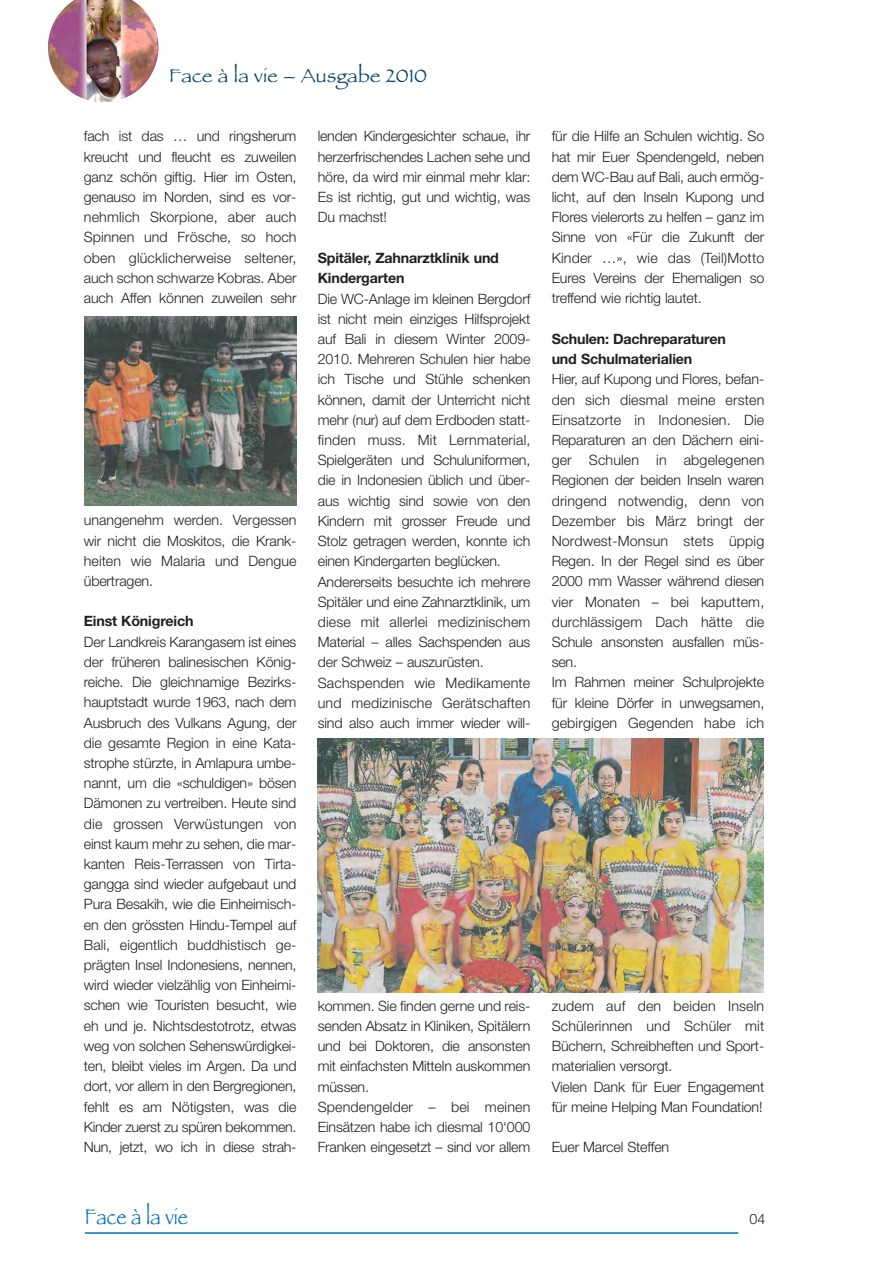
<style>
.page{position:relative;width:893px;height:1263px;background:#fff}
.page>*{position:absolute;margin:0;border:0;box-sizing:border-box;transform-origin:0 0}
.t1{font:22.5px "Papyrus";color:#0071bc;scale:.85 1}
.t2{font:19.5px "Papyrus";letter-spacing:.015em;color:#004071}
.t3{font:300 14.25px/20.2px "Helvetica Neue";letter-spacing:-.01em;color:#231f20;text-align:justify}
.t4{font:300 14.25px/20.2px "Helvetica Neue";letter-spacing:.01em;color:#231f20}
.t5{font:700 14.25px/20.4px "Helvetica Neue";letter-spacing:-.01em;color:#231f20}
</style>
<div class="page">
<img style="left:85px;top:317px;width:211px;height:188px">
<hr style="left:85px;top:1232px;width:653px;height:2px;background:#0071bc">
<img style="left:48px;top:0;width:110px;height:103px">
<img style="left:317px;top:739px;width:447px;height:254px">
<h2 class="t2" style="left:169px;top:64px;width:259px">Face à la vie – Ausgabe 2010</h2>
<p class="t3" style="left:84px;top:128px;width:214px">fach ist das … und ringsherum kreucht und fleucht es zuweilen ganz schön giftig. Hier im Osten, genauso im Norden, sind es vor&shy;nehmlich Skorpione, aber auch Spinnen und Frösche, so hoch oben glücklicherweise seltener, auch schon schwarze Kobras. Aber auch Affen können zuweilen sehr</p>
<p class="t3" style="left:84px;top:511px;width:214px">unangenehm werden. Vergessen wir nicht die Moskitos, die Krank&shy;heiten wie Malaria und Dengue übertragen.</p>
<p class="t5" style="left:84px;top:612px;width:111px">Einst Königreich</p>
<p class="t3" style="left:84px;top:633px;width:214px">Der Landkreis Karangasem ist eines der früheren balinesischen König&shy;reiche. Die gleichnamige Bezirks&shy;hauptstadt wurde 1963, nach dem Ausbruch des Vulkans Agung, der die gesamte Region in eine Kata&shy;strophe stürzte, in Amlapura umbe&shy;nannt, um die «schuldigen» bösen Dämonen zu vertreiben. Heute sind die grossen Verwüstungen von einst kaum mehr zu sehen, die mar&shy;kanten Reis-Terrassen von Tirta&shy;gangga sind wieder aufgebaut und Pura Besakih, wie die Einheimisch&shy;en den grössten Hindu-Tempel auf Bali, eigentlich buddhistisch ge&shy;prägten Insel Indonesiens, nennen, wird wieder vielzählig von Einheimi&shy;schen wie Touristen besucht, wie eh und je. Nichtsdestotrotz, etwas weg von solchen Sehenswürdigkei&shy;ten, bleibt vieles im Argen. Da und dort, vor allem in den Bergregionen, fehlt es am Nötigsten, was die Kinder zuerst zu spüren bekommen.<br>Nun, jetzt, wo ich in diese strah-</p>
<p class="t3" style="left:318px;top:128px;width:214px">lenden Kindergesichter schaue, ihr herzerfrischendes Lachen sehe und höre, da wird mir einmal mehr klar:<br>Es ist richtig, gut und wichtig, was Du machst!</p>
<p class="t5" style="left:318px;top:249px;width:183px">Spitäler, Zahnarztklinik und<br>Kindergarten</p>
<p class="t3" style="left:318px;top:290px;width:214px;text-align:left">Die WC-Anlage im kleinen Bergdorf ist nicht mein einziges Hilfsprojekt auf Bali in diesem Winter 2009- 2010. Mehreren Schulen hier habe ich Tische und Stühle schenken können, damit der Unterricht nicht mehr (nur) auf dem Erdboden statt&shy;finden muss. Mit Lernmaterial, Spielgeräten und Schuluniformen, die in Indonesien üblich und über&shy;aus wichtig sind sowie von den Kindern mit grosser Freude und Stolz getragen werden, konnte ich einen Kindergarten beglücken.<br>Andererseits besuchte ich mehrere Spitäler und eine Zahnarztklinik, um diese mit allerlei medizinischem Material – alles Sachspenden aus der Schweiz – auszurüsten.<br>Sachspenden wie Medikamente und medizinische Gerätschaften sind also auch immer wieder will-</p>
<p class="t3" style="left:318px;top:997px;width:214px;text-align:left">kommen. Sie finden gerne und reis&shy;senden Absatz in Kliniken, Spitälern und bei Doktoren, die ansonsten mit einfachsten Mitteln auskommen müssen.<br>Spendengelder – bei meinen<br>Einsätzen habe ich diesmal 10‘000<br>Franken eingesetzt – sind vor allem</p>
<p class="t3" style="left:552px;top:128px;width:214px">für die Hilfe an Schulen wichtig. So hat mir Euer Spendengeld, neben dem WC-Bau auf Bali, auch ermög&shy;licht, auf den Inseln Kupong und Flores vielerorts zu helfen – ganz im Sinne von «Für die Zukunft der Kinder …», wie das (Teil)Motto Eures Vereins der Ehemaligen so treffend wie richtig lautet.</p>
<p class="t5" style="left:552px;top:330px;width:176px">Schulen: Dachreparaturen und Schulmaterialien</p>
<p class="t4" style="left:552px;top:370px;width:214px">Hier, auf Kupong und Flores, befan&shy;den sich diesmal meine ersten<br>Einsatzorte in Indonesien. Die<br>Reparaturen an den Dächern eini&shy;ger Schulen in abgelegenen<br>Regionen der beiden Inseln waren dringend notwendig, denn von<br>Dezember bis März bringt der<br>Nordwest-Monsun stets üppig<br>Regen. In der Regel sind es über<br>2000 mm Wasser während diesen vier Monaten – bei kaputtem, durchlässigem Dach hätte die<br>Schule ansonsten ausfallen müs&shy;sen.<br>Im Rahmen meiner Schulprojekte für kleine Dörfer in unwegsamen, gebirgigen Gegenden habe ich</p>
<p class="t3" style="left:552px;top:997px;width:214px;text-align:left">zudem auf den beiden Inseln<br>Schülerinnen und Schüler mit<br>Büchern, Schreibheften und Sport&shy;materialien versorgt.<br>Vielen Dank für Euer Engagement für meine Helping Man Foundation!</p>
<p class="t3" style="left:552px;top:1138px;width:119px">Euer Marcel Steffen</p>
<h1 class="t1" style="left:85px;top:1203px;width:123px">Face à la vie</h1>
<p class="t3" style="left:749px;top:1210px;width:17px">04</p>
</div>
